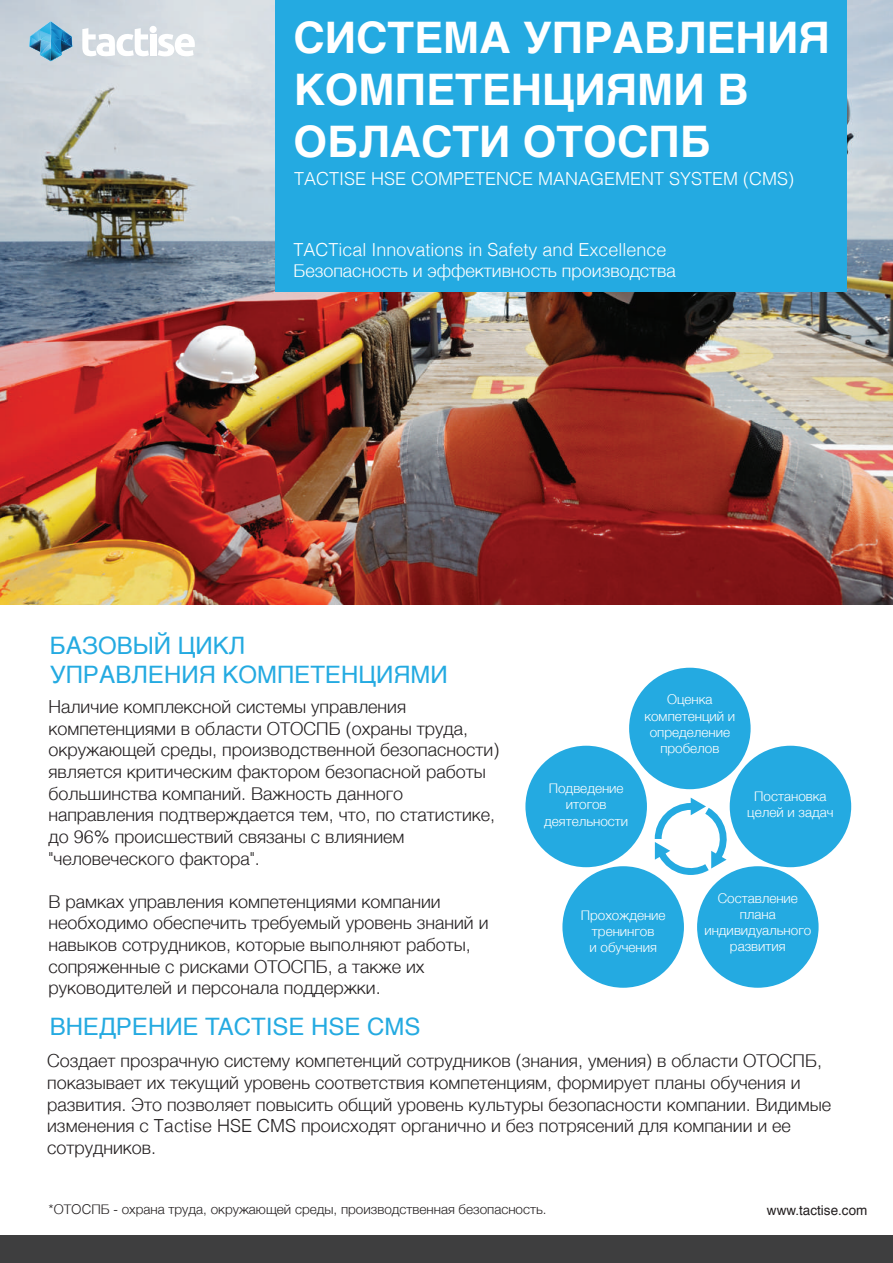
<style>
.page{position:relative;width:893px;height:1263px;background:#fff}
.page>*{position:absolute;margin:0;border:0;box-sizing:border-box;transform-origin:0 0}
.t1{font:700 43.5px/52.2px "Helvetica";color:#fff}
.t2{font:24px/28.8px "Helvetica";color:#24aae1}
.t3{font:300 18px/21.6px "Helvetica";color:#231f20}
.t4{font:300 18px/21.6px "Helvetica";color:#fff}
.t5{font:300 13.5px/16.2px "Helvetica";color:#fff;text-align:center}
.t6{font:300 13.5px "Helvetica";color:#231f20}
.t7{font:13.5px "Helvetica";color:#231f20}
</style>
<div class="page">
<img style="left:0;top:0;width:893px;height:605px">
<div style="left:275px;top:0;width:572px;height:292px;background:#24aae1"></div>
<svg style="left:29px;top:21px;width:44px;height:40px;background:#6dabcb"></svg>
<div style="left:0;top:1235px;width:893px;height:28px;background:#3e3e3f"></div>
<svg style="left:158px;top:33px;width:37px;height:24px"></svg>
<div style="left:150px;top:34px;width:6px;height:22px;background:#fff"></div>
<svg style="left:82px;top:28px;width:67px;height:29px"></svg>
<div style="left:150px;top:26px;width:7px;height:7px;background:#fff;border-radius:50%"></div>
<div style="left:629px;top:668px;width:122px;height:121px;background:#24aae1;border-radius:50%"></div>
<div style="left:730px;top:746px;width:121px;height:121px;background:#24aae1;border-radius:50%"></div>
<div style="left:697px;top:866px;width:122px;height:122px;background:#24aae1;border-radius:50%"></div>
<div style="left:562px;top:866px;width:122px;height:122px;background:#24aae1;border-radius:50%"></div>
<div style="left:525px;top:746px;width:122px;height:121px;background:#24aae1;border-radius:50%"></div>
<svg style="left:655px;top:797px;width:77px;height:78px"></svg>
<h1 class="t1" style="left:293px;top:12px;width:538px">СИСТЕМА УПРАВЛЕНИЯ<br>КОМПЕТЕНЦИЯМИ В<br>ОБЛАСТИ ОТОСПБ</h1>
<p class="t4" style="left:294px;top:166px;width:501px">TACTISE HSE COMPETENCE MANAGEMENT SYSTEM (CMS)</p>
<p class="t4" style="left:293px;top:237px;width:384px">TACTical Innovations in Safety and Excellence<br>Безопасность и эффективность производства</p>
<h2 class="t2" style="left:50px;top:632px;width:399px">БАЗОВЫЙ ЦИКЛ<br>УПРАВЛЕНИЯ КОМПЕТЕНЦИЯМИ</h2>
<p class="t3" style="left:48px;top:695px;width:452px">Наличие комплексной системы управления компетенциями в области ОТОСПБ (охраны труда, окружающей среды, производственной безопасности) является критическим фактором безопасной работы большинства компаний. Важность данного направления подтверждается тем, что, по статистике, до 96% происшествий связаны с влиянием "человеческого фактора".</p>
<p class="t3" style="left:48px;top:889px;width:442px">В рамках управления компетенциями компании необходимо обеспечить требуемый уровень знаний и навыков сотрудников, которые выполняют работы, сопряженные с рисками ОТОСПБ, а также их руководителей и персонала поддержки.</p>
<h2 class="t2" style="left:50px;top:1013px;width:372px">ВНЕДРЕНИЕ TACTISE HSE CMS</h2>
<p class="t5" style="left:544px;top:779px;width:85px">Подведение итогов деятельности</p>
<p class="t5" style="left:644px;top:691px;width:92px">Оценка компетенций и определение пробелов</p>
<p class="t5" style="left:747px;top:787px;width:88px">Постановка целей и задач</p>
<p class="t5" style="left:581px;top:906px;width:86px">Прохождение тренингов<br>и обучения</p>
<p class="t5" style="left:704px;top:889px;width:108px">Составление плана индивидуального развития</p>
<p class="t3" style="left:47px;top:1049px;width:785px">Создает прозрачную систему компетенций сотрудников (знания, умения) в области ОТОСПБ, показывает их текущий уровень соответствия компетенциям, формирует планы обучения и развития. Это позволяет повысить общий уровень культуры безопасности компании. Видимые изменения с Tactise HSE CMS происходят органично и без потрясений для компании и ее сотрудников.</p>
<p class="t6" style="left:48px;top:1198px;width:500px">*ОТOCПБ - охрана труда, окружающей среды, производственная безопасность.</p>
<p class="t7" style="left:767px;top:1200px;width:102px">www.tactise.com</p>
</div>
